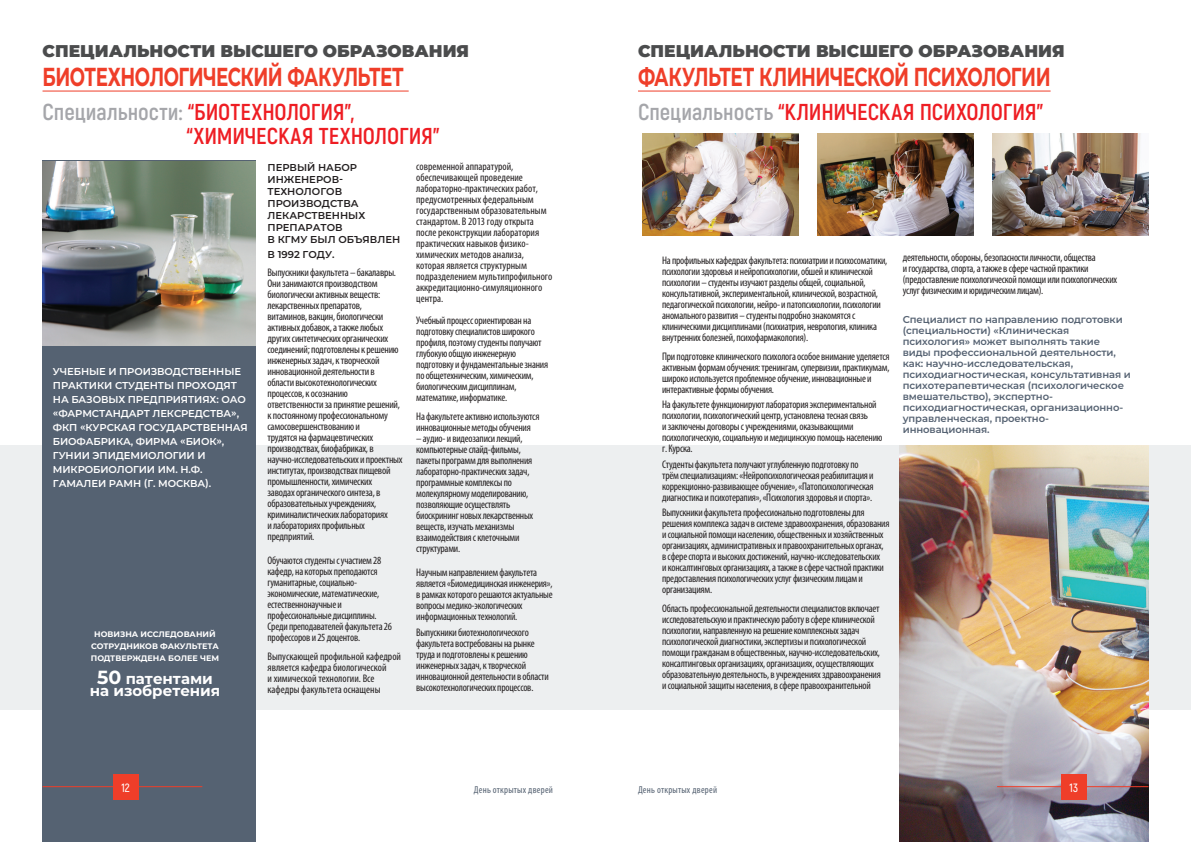
<style>
.page{position:relative;width:1191px;height:842px;background:#fff}
.page>*{position:absolute;margin:0;border:0;box-sizing:border-box;transform-origin:0 0}
.t1{font:700 26px "Montserrat";letter-spacing:-.03em;color:#ef3e29;scale:.7 1}
.t2{font:700 23px/24px "Akrobat";color:#ee1d23}
.t3{font:900 17px "Montserrat";color:#4b4c4d}
.t4{font:700 15px/12px "Montserrat";color:#fff;text-align:center}
.t5{font:600 12px "Akrobat";color:#fff}
.t6{font:condensed 11px/11px "Myriad Pro";letter-spacing:-.02em;color:#231f20}
.t7{font:condensed 11px/11px "Myriad Pro";color:#231f20}
.t8{font:600 10px/11px "Montserrat";letter-spacing:-.01em;color:#556272}
.t9{font:600 10px/14px "Montserrat";letter-spacing:-.01em;color:#fff}
.t10{font:600 10px/12px "Montserrat";color:#231f20}
.t11{font:condensed 10px "Myriad Pro";letter-spacing:.025em;color:#556272}
.t12{font:700 8px/12px "Montserrat";color:#fff;text-align:center}
.s1{color:#a5a6aa}
.s2{font-size:19px}
</style>
<div class="page">
<div style="left:0;top:446px;width:1191px;height:264px;background:#edeff0"></div>
<img style="left:643px;top:133px;width:156px;height:102px">
<img style="left:817px;top:133px;width:156px;height:102px">
<img style="left:992px;top:133px;width:156px;height:102px">
<div style="left:43px;top:161px;width:213px;height:681px;background:#556272"></div>
<img style="left:43px;top:162px;width:213px;height:184px">
<hr style="left:43px;top:91px;width:366px;height:1px;background:#ef3e29">
<hr style="left:638px;top:91px;width:412px;height:1px;background:#ef3e29">
<hr style="left:43px;top:786px;width:159px;height:1px;background:#ef3e29">
<div style="left:113px;top:774px;width:25px;height:25px;background:#ef3e29"></div>
<img style="left:899px;top:446px;width:249px;height:396px">
<hr style="left:997px;top:786px;width:151px;height:1px;background:#ef3e29">
<div style="left:1061px;top:774px;width:25px;height:25px;background:#ef3e29"></div>
<h3 class="t3" style="left:43px;top:38px;width:428px">СПЕЦИАЛЬНОСТИ ВЫСШЕГО ОБРАЗОВАНИЯ</h3>
<h1 class="t1" style="left:43px;top:58px;width:518px">БИОТЕХНОЛОГИЧЕСКИЙ ФАКУЛЬТЕТ</h1>
<h2 class="t2" style="left:186px;top:100px;width:255px;text-indent:-144px"><span class="s1">Специальности:</span> “БИОТЕХНОЛОГИЯ”, “ХИМИЧЕСКАЯ ТЕХНОЛОГИЯ”</h2>
<p class="t10" style="left:267px;top:161px;width:134px">ПЕРВЫЙ НАБОР<br>ИНЖЕНЕРОВ-<br>ТЕХНОЛОГОВ<br>ПРОИЗВОДСТВА<br>ЛЕКАРСТВЕННЫХ<br>ПРЕПАРАТОВ<br>В КГМУ БЫЛ ОБЪЯВЛЕН</p>
<p class="t10" style="left:267px;top:248px;width:69px">В 1992 ГОДУ.</p>
<p class="t6" style="left:267px;top:267px;width:137px">Выпускники факультета – бакалавры.<br>Они занимаются производством биологически активных веществ: лекарственных препаратов, витаминов, вакцин, биологически активных добавок, а также любых других синтетических органических соединений; подготовлены к решению инженерных задач, к творческой инновационной деятельности в области высокотехнологических процессов, к осознанию ответственности за принятие решений, к постоянному профессиональному самосовершенствованию и<br>трудятся на фармацевтических производствах, биофабриках, в научно-исследовательских и проектных институтах, производствах пищевой промышленности, химических<br>заводах органического синтеза, в образовательных учреждениях, криминалистических лабораториях<br>и лабораториях профильных предприятий.</p>
<p class="t6" style="left:267px;top:555px;width:126px">Обучаются студенты с участием 28 кафедр, на которых преподаются гуманитарные, социально&shy;экономические, математические, естественнонаучные и профессиональные дисциплины.<br>Среди преподавателей факультета 26 профессоров и 25 доцентов.</p>
<p class="t7" style="left:267px;top:651px;width:135px">Выпускающей профильной кафедрой является кафедра биологической<br>и химической технологии. Все кафедры факультета оснащены</p>
<p class="t7" style="left:416px;top:161px;width:138px">современной аппаратурой, обеспечивающей проведение лабораторно-практических работ, предусмотренных федеральным государственным образовательным стандартом. В 2013 году открыта после реконструкции лаборатория практических навыков физико&shy;химических методов анализа, которая является структурным подразделением мультипрофильного аккредитационно-симуляционного центра.</p>
<p class="t6" style="left:416px;top:315px;width:133px">Учебный процесс ориентирован на подготовку специалистов широкого профиля, поэтому студенты получают глубокую общую инженерную подготовку и фундаментальные знания по общетехническим, химическим, биологическим дисциплинам, математике, информатике.</p>
<p class="t6" style="left:416px;top:411px;width:125px">На факультете активно используются инновационные методы обучения</p>
<p class="t6" style="left:416px;top:433px;width:118px">– аудио- и видеозаписи лекций, компьютерные слайд-фильмы, пакеты программ для выполнения лабораторно-практических задач, программные комплексы по молекулярному моделированию, позволяющие осуществлять биоскрининг новых лекарственных веществ, изучать механизмы взаимодействия с клеточными структурами.</p>
<p class="t6" style="left:416px;top:567px;width:138px">Научным направлением факультета является «Биомедицинская инженерия», в рамках которого решаются актуальные вопросы медико-экологических информационных технологий.</p>
<p class="t6" style="left:416px;top:627px;width:134px">Выпускники биотехнологического факультета востребованы на рынке труда и подготовлены к решению инженерных задач, к творческой инновационной деятельности в области высокотехнологических процессов.</p>
<p class="t9" style="left:53px;top:364px;width:196px">УЧЕБНЫЕ И ПРОИЗВОДСТВЕННЫЕ<br>ПРАКТИКИ СТУДЕНТЫ ПРОХОДЯТ<br>НА БАЗОВЫХ ПРЕДПРИЯТИЯХ: ОАО «ФАРМСТАНДАРТ ЛЕКСРЕДСТВА»,<br>ФКП «КУРСКАЯ ГОСУДАРСТВЕННАЯ<br>БИОФАБРИКА, ФИРМА «БИОК»,<br>ГУНИИ ЭПИДЕМИОЛОГИИ И<br>МИКРОБИОЛОГИИ ИМ. Н.Ф.<br>ГАМАЛЕИ РАМН (Г. МОСКВА).</p>
<p class="t12" style="left:91px;top:628px;width:130px">НОВИЗНА ИССЛЕДОВАНИЙ<br>СОТРУДНИКОВ ФАКУЛЬТЕТА<br>ПОДТВЕРЖДЕНА БОЛЕЕ ЧЕМ</p>
<h3 class="t4" style="left:90px;top:672px;width:132px"><span class="s2">50</span> патентами на изобретения</h3>
<p class="t5" style="left:121px;top:780px;width:10px">12</p>
<p class="t11" style="left:474px;top:783px;width:81px">День открытых дверей</p>
<h3 class="t3" style="left:638px;top:38px;width:428px">СПЕЦИАЛЬНОСТИ ВЫСШЕГО ОБРАЗОВАНИЯ</h3>
<h1 class="t1" style="left:638px;top:58px;width:591px">ФАКУЛЬТЕТ КЛИНИЧЕСКОЙ ПСИХОЛОГИИ</h1>
<h2 class="t2" style="left:638px;top:100px;width:407px"><span class="s1">Специальность</span> “КЛИНИЧЕСКАЯ ПСИХОЛОГИЯ”</h2>
<p class="t6" style="left:662px;top:255px;width:227px">На профильных кафедрах факультета: психиатрии и психосоматики, психологии здоровья и нейропсихологии, обшей и клинической психологии – студенты изучают разделы общей, социальной, консультативной, экспериментальной, клинической, возрастной, педагогической психологии, нейро- и патопсихологии, психологии аномального развития – студенты подробно знакомятся с клиническими дисциплинами (психиатрия, неврология, клиника внутренних болезней, психофармакология).</p>
<p class="t6" style="left:662px;top:351px;width:229px">При подготовке клинического психолога особое внимание уделяется активным формам обучения: тренингам, супервизии, практикумам, широко используется проблемное обучение, инновационные и интерактивные формы обучения.</p>
<p class="t6" style="left:662px;top:399px;width:222px">На факультете функционируют лаборатория экспериментальной психологии, психологический центр, установлена тесная связь<br>и заключены договоры с учреждениями, оказывающими психологическую, социальную и медицинскую помощь населению г. Курска.</p>
<p class="t6" style="left:662px;top:459px;width:213px">Студенты факультета получают углубленную подготовку по трём специализациям: «Нейропсихологическая реабилитация и коррекционно-развивающее обучение», «Патопсихологическая диагностика и психотерапия», «Психология здоровья и спорта».</p>
<p class="t6" style="left:662px;top:507px;width:229px">Выпускники факультета профессионально подготовлены для решения комплекса задач в системе здравоохранения, образования и социальной помощи населению, общественных и хозяйственных организациях, административных и правоохранительных органах, в сфере спорта и высоких достижений, научно-исследовательских<br>и консалтинговых организациях, а также в сфере частной практики предоставления психологических услуг физическим лицам и организациям.</p>
<p class="t6" style="left:662px;top:603px;width:220px">Область профессиональной деятельности специалистов включает исследовательскую и практическую работу в сфере клинической психологии, направленную на решение комплексных задач психологической диагностики, экспертизы и психологической помощи гражданам в общественных, научно-исследовательских, консалтинговых организациях, организациях, осуществляющих образовательную деятельность, в учреждениях здравоохранения и социальной защиты населения, в сфере правоохранительной</p>
<p class="t6" style="left:902px;top:251px;width:216px">деятельности, обороны, безопасности личности, общества<br>и государства, спорта, а также в сфере частной практики (предоставление психологической помощи или психологических услуг физическим и юридическим лицам).</p>
<p class="t8" style="left:902px;top:314px;width:229px">Специалист по направлению подготовки (специальности) «Клиническая психология» может выполнять такие<br>виды профессиональной деятельности, как: научно-исследовательская, психодиагностическая, консультативная и психотерапевтическая (психологическое вмешательство), экспертно&shy;психодиагностическая, организационно&shy;управленческая, проектно&shy;инновационная.</p>
<p class="t11" style="left:638px;top:784px;width:81px">День открытых дверей</p>
<p class="t5" style="left:1069px;top:780px;width:10px">13</p>
</div>
